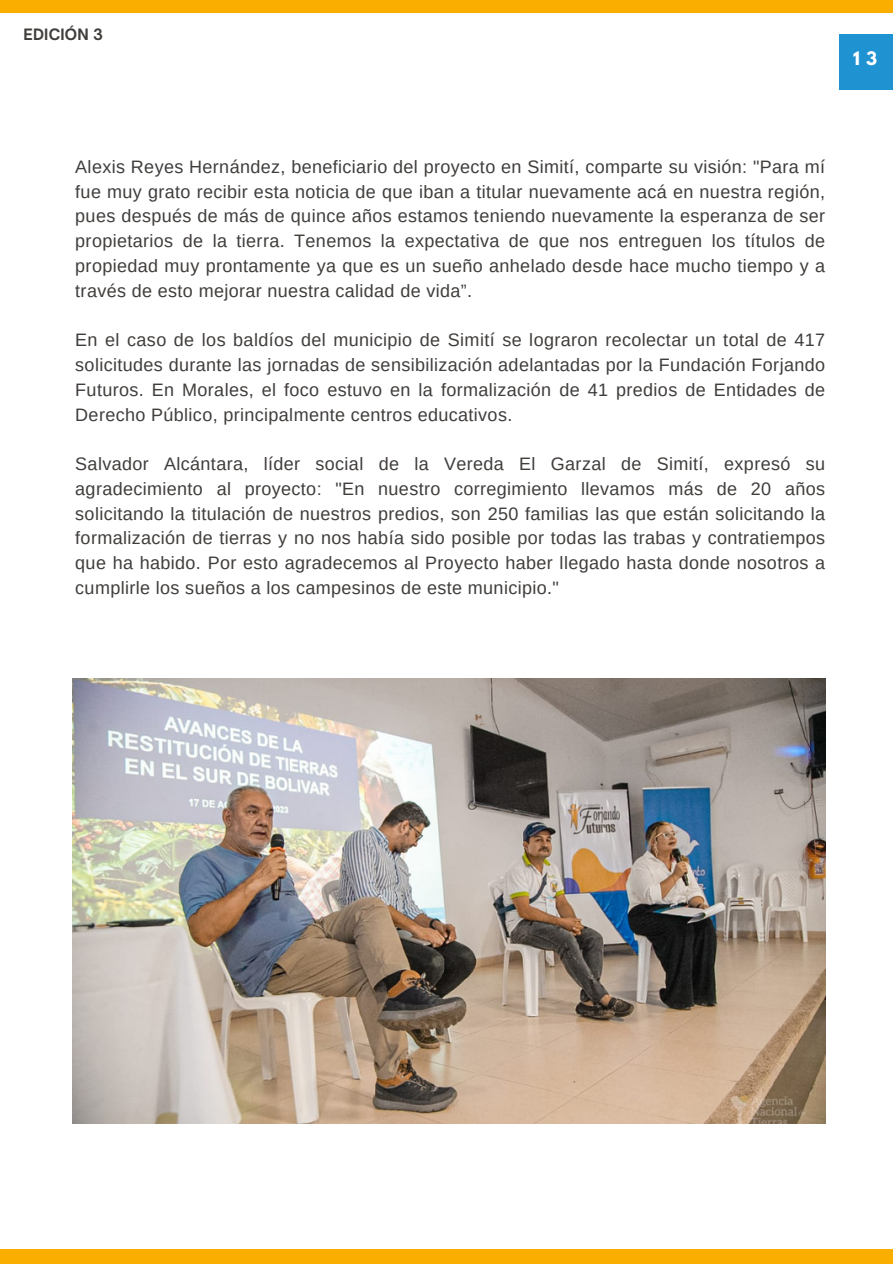
<style>
.page{position:relative;width:893px;height:1264px;background:#fff}
.page>*{position:absolute;margin:0;border:0;box-sizing:border-box;transform-origin:0 0}
.t1{font:18px/24.8px "Arimo";letter-spacing:.02em;color:#403d3b;text-align:justify}
.t2{font:700 16.5px "League Spartan";color:#fff}
.t3{font:700 15px "Open Sauce One";letter-spacing:.015em;color:#403d3b}
</style>
<div class="page">
<div style="left:0;top:0;width:892px;height:12px;background:#f9ae00"></div>
<div style="left:0;top:1249px;width:892px;height:14px;background:#f9ae00"></div>
<div style="left:839px;top:34px;width:53px;height:55px;background:#1f92d1"></div>
<img style="left:72px;top:678px;width:753px;height:445px">
<p class="t3" style="left:23px;top:25px;width:81px">EDICIÓN 3</p>
<p class="t2" style="left:852px;top:51px;width:26px">1 3</p>
<p class="t1" style="left:75px;top:154px;width:751px">Alexis Reyes Hernández, beneficiario del proyecto en Simití, comparte su visión: "Para mí fue muy grato recibir esta noticia de que iban a titular nuevamente acá en nuestra región, pues después de más de quince años estamos teniendo nuevamente la esperanza de ser propietarios de la tierra. Tenemos la expectativa de que nos entreguen los títulos de propiedad muy prontamente ya que es un sueño anhelado desde hace mucho tiempo y a través de esto mejorar nuestra calidad de vida”.</p>
<h1 class="t1" style="left:75px;top:327px;width:751px">En el caso de los baldíos del municipio de Simití se lograron recolectar un total de 417 solicitudes durante las jornadas de sensibilización adelantadas por la Fundación Forjando Futuros. En Morales, el foco estuvo en la formalización de 41 predios de Entidades de Derecho Público, principalmente centros educativos.</h1>
<h1 class="t1" style="left:75px;top:451px;width:751px">Salvador Alcántara, líder social de la Vereda El Garzal de Simití, expresó su agradecimiento al proyecto: "En nuestro corregimiento llevamos más de 20 años solicitando la titulación de nuestros predios, son 250 familias las que están solicitando la formalización de tierras y no nos había sido posible por todas las trabas y contratiempos que ha habido. Por esto agradecemos al Proyecto haber llegado hasta donde nosotros a cumplirle los sueños a los campesinos de este municipio."</h1>
</div>
